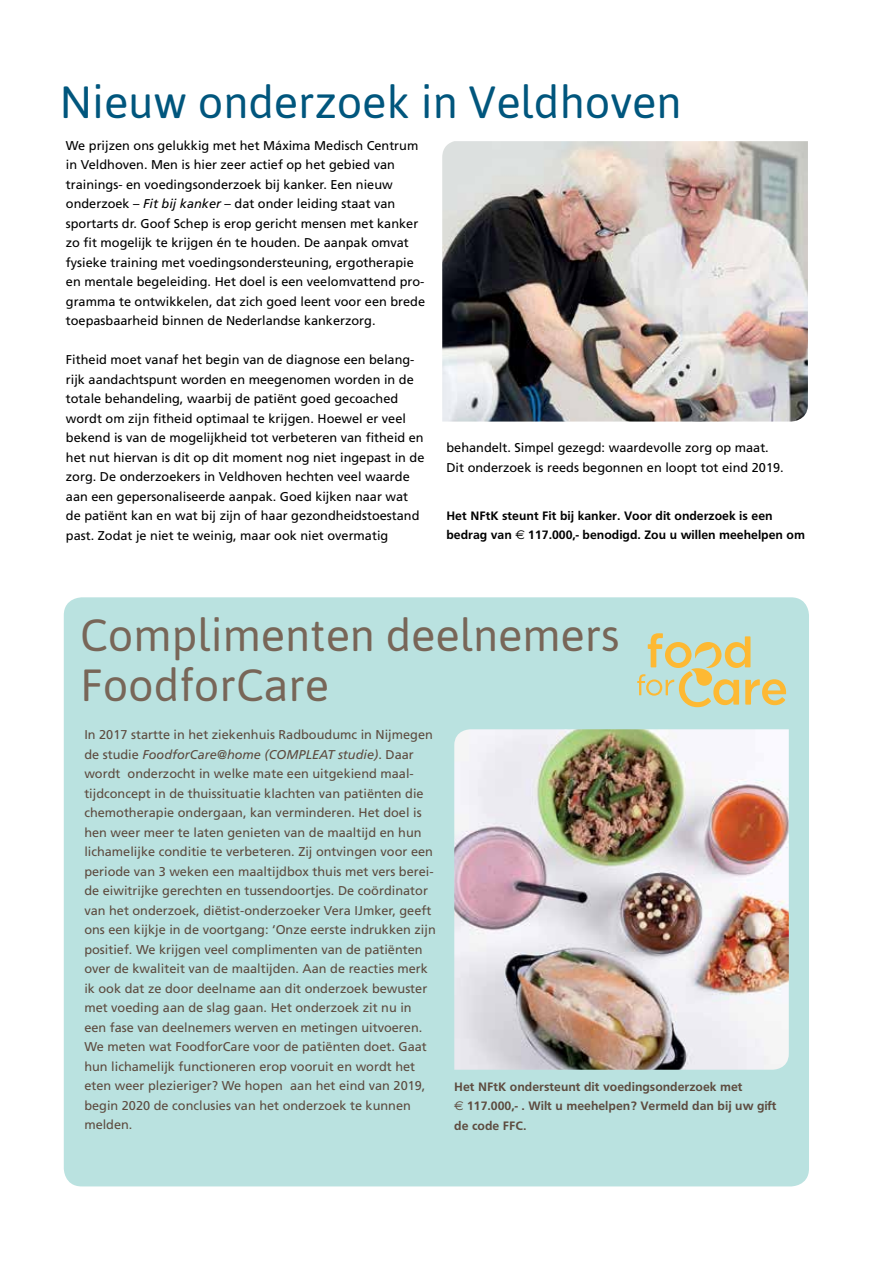
<style>
.page{position:relative;width:893px;height:1263px;background:#fff}
.page>*{position:absolute;margin:0;border:0;box-sizing:border-box;transform-origin:0 0}
.t1{font:45px/49.5px "Asap";color:#786658}
.t2{font:45px "Asap";color:#00567d}
.t3{font:12.75px/19.5px "Frutiger";color:#000}
.t4{font:12.75px/19.5px "Frutiger";color:#5d4b3f}
.t5{font:700 12.75px/19.5px "Frutiger";color:#000}
.t6{font:700 12.75px/19.5px "Frutiger";color:#5d4b3f}
.s1{font-style:italic}
.s2{font-family:"Euro Sans";font-weight:400}
</style>
<div class="page">
<img style="left:442px;top:141px;width:366px;height:281px">
<div style="left:64px;top:597px;width:745px;height:589px;background:#bae2e0;border-radius:18px"></div>
<img style="left:454px;top:729px;width:335px;height:341px">
<svg style="left:637px;top:633px;width:149px;height:74px"></svg>
<h1 class="t2" style="left:60px;top:76px;width:623px">Nieuw onderzoek in Veldhoven</h1>
<p class="t3" style="left:66px;top:136px;width:361px">We prijzen ons gelukkig met het Máxima Medisch Centrum in Veldhoven. Men is hier zeer actief op het gebied van trainings- en voedingsonderzoek bij kanker. Een nieuw onderzoek – <span class="s1">Fit bij kanker</span> – dat onder leiding staat van sportarts dr. Goof Schep is erop gericht mensen met kanker zo fit mogelijk te krijgen én te houden. De aanpak omvat fysieke training met voedingsondersteuning, ergotherapie en mentale begeleiding. Het doel is een veelomvattend pro&shy;gramma te ontwikkelen, dat zich goed leent voor een brede toepasbaarheid binnen de Nederlandse kankerzorg.</p>
<p class="t3" style="left:66px;top:350px;width:360px">Fitheid moet vanaf het begin van de diagnose een belang&shy;rijk aandachtspunt worden en meegenomen worden in de totale behandeling, waarbij de patiënt goed gecoached wordt om zijn fitheid optimaal te krijgen. Hoewel er veel bekend is van de mogelijkheid tot verbeteren van fitheid en het nut hiervan is dit op dit moment nog niet ingepast in de zorg. De onderzoekers in Veldhoven hechten veel waarde aan een gepersonaliseerde aanpak. Goed kijken naar wat de patiënt kan en wat bij zijn of haar gezondheidstoestand past. Zodat je niet te weinig, maar ook niet overmatig</p>
<p class="t3" style="left:446px;top:438px;width:339px">behandelt. Simpel gezegd: waardevolle zorg op maat.<br>Dit onderzoek is reeds begonnen en loopt tot eind 2019.</p>
<p class="t5" style="left:446px;top:506px;width:360px">Het NFtK steunt Fit bij kanker. Voor dit onderzoek is een bedrag van <span class="s2">€</span> 117.000,- benodigd. Zou u willen meehelpen om</p>
<h1 class="t1" style="left:80px;top:610px;width:541px">Complimenten deelnemers<br>FoodforCare</h1>
<p class="t4" style="left:84px;top:725px;width:353px">In 2017 startte in het ziekenhuis Radboudumc in Nijmegen de studie <span class="s1">FoodforCare@home (COMPLEAT studie)</span>. Daar wordt onderzocht in welke mate een uitgekiend maal&shy;tijdconcept in de thuissituatie klachten van patiënten die chemotherapie ondergaan, kan verminderen. Het doel is hen weer meer te laten genieten van de maaltijd en hun lichamelijke conditie te verbeteren. Zij ontvingen voor een periode van 3 weken een maaltijdbox thuis met vers berei&shy;de eiwitrijke gerechten en tussendoortjes. De coördinator van het onderzoek, diëtist-onderzoeker Vera IJmker, geeft ons een kijkje in de voortgang: ‘Onze eerste indrukken zijn positief. We krijgen veel complimenten van de patiënten over de kwaliteit van de maaltijden. Aan de reacties merk ik ook dat ze door deelname aan dit onderzoek bewuster met voeding aan de slag gaan. Het onderzoek zit nu in een fase van deelnemers werven en metingen uitvoeren.<br>We meten wat FoodforCare voor de patiënten doet. Gaat hun lichamelijk functioneren erop vooruit en wordt het eten weer plezieriger? We hopen aan het eind van 2019, begin 2020 de conclusies van het onderzoek te kunnen melden.</p>
<p class="t6" style="left:454px;top:1076px;width:324px">Het NFtK ondersteunt dit voedingsonderzoek met<br><span class="s2">€</span> 117.000,- . Wilt u meehelpen? Vermeld dan bij uw gift de code FFC.</p>
</div>
